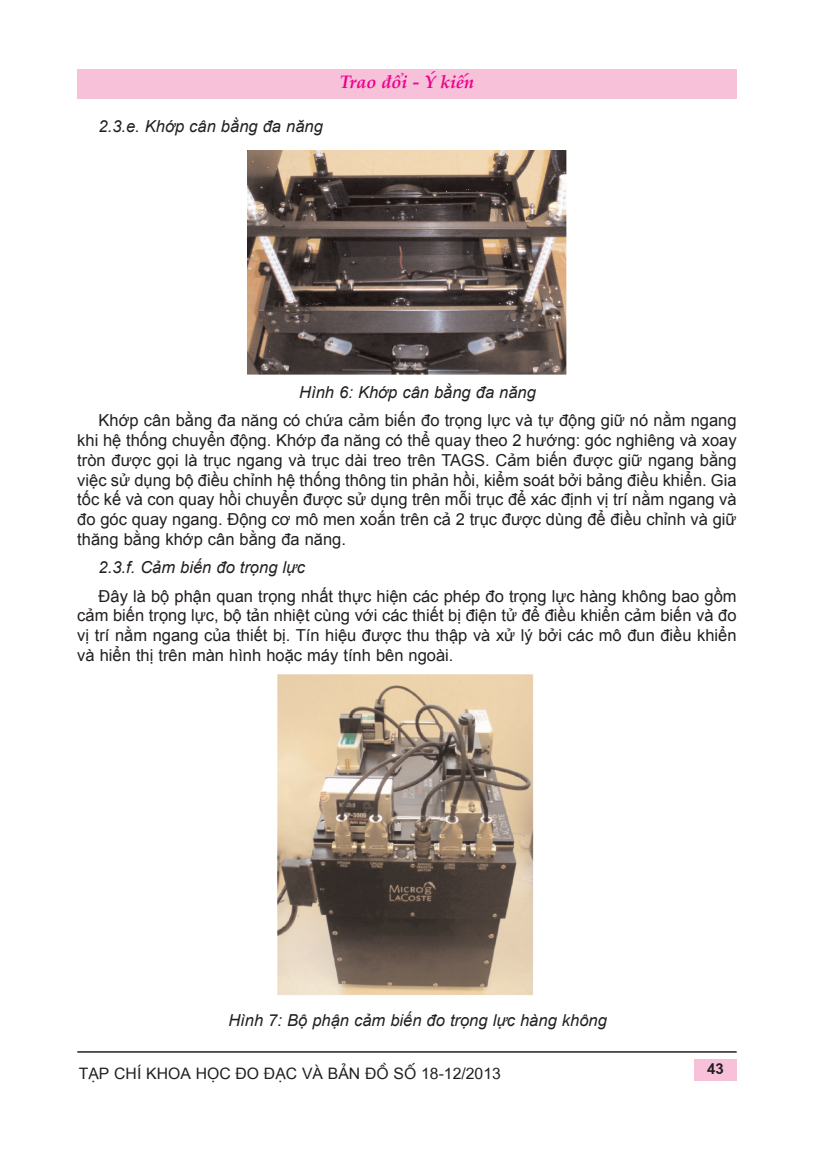
<style>
.page{position:relative;width:814px;height:1154px;background:#fff}
.page>*{position:absolute;margin:0;border:0;box-sizing:border-box;transform-origin:0 0}
.t1{font:italic 700 18px "Palatino Linotype";color:#ed028c}
.t2{font:16.5px/19.8px "Arial";color:#231f20;text-align:justify}
.t3{font:italic 16.5px "Arial";color:#231f20}
.t4{font:15.75px "Vn Arial H";color:#231f20}
.t5{font:700 15px "Vn Arial";color:#231f20}
</style>
<div class="page">
<div style="left:77px;top:69px;width:659px;height:30px;background:#f7c1d9"></div>
<div style="left:694px;top:1059px;width:42px;height:22px;background:#f7c1d9"></div>
<hr style="left:77px;top:1051px;width:659px;height:1px;background:#231f20">
<img style="left:248px;top:150px;width:318px;height:224px">
<img style="left:277px;top:675px;width:256px;height:320px">
<p class="t3" style="left:99px;top:117px;width:226px">2.3.e. Khớp cân bằng đa năng</p>
<p class="t1" style="left:340px;top:75px;width:136px">Trao đổi - Ý kiến</p>
<p class="t3" style="left:299px;top:383px;width:238px">Hình 6: Khớp cân bằng đa năng</p>
<p class="t2" style="left:77px;top:410px;width:661px;text-indent:21px">Khớp cân bằng đa năng có chứa cảm biến đo trọng lực và tự động giữ nó nằm ngang khi hệ thống chuyển động. Khớp đa năng có thể quay theo 2 hướng: góc nghiêng và xoay tròn được gọi là trục ngang và trục dài treo trên TAGS. Cảm biến được giữ ngang bằng việc sử dụng bộ điều chỉnh hệ thống thông tin phản hồi, kiểm soát bởi bảng điều khiển. Gia tốc kế và con quay hồi chuyển được sử dụng trên mỗi trục để xác định vị trí nằm ngang và đo góc quay ngang. Động cơ mô men xoắn trên cả 2 trục được dùng để điều chỉnh và giữ thăng bằng khớp cân bằng đa năng.</p>
<p class="t3" style="left:99px;top:558px;width:208px">2.3.f. Cảm biến đo trọng lực</p>
<p class="t2" style="left:77px;top:586px;width:661px;text-indent:21px">Đây là bộ phận quan trọng nhất thực hiện các phép đo trọng lực hàng không bao gồm cảm biến trọng lực, bộ tản nhiệt cùng với các thiết bị điện tử để điều khiển cảm biến và đo vị trí nằm ngang của thiết bị. Tín hiệu được thu thập và xử lý bởi các mô đun điều khiển và hiển thị trên màn hình hoặc máy tính bên ngoài.</p>
<p class="t3" style="left:228px;top:1011px;width:380px">Hình 7: Bộ phận cảm biến đo trọng lực hàng không</p>
<p class="t4" style="left:79px;top:1064px;width:423px">T¹P CHÝ KHOA HÄC ®O ®¹C VΜ B¶N ®Å SÈ 18-12/2013</p>
<p class="t5" style="left:707px;top:1063px;width:18px">43</p>
</div>
